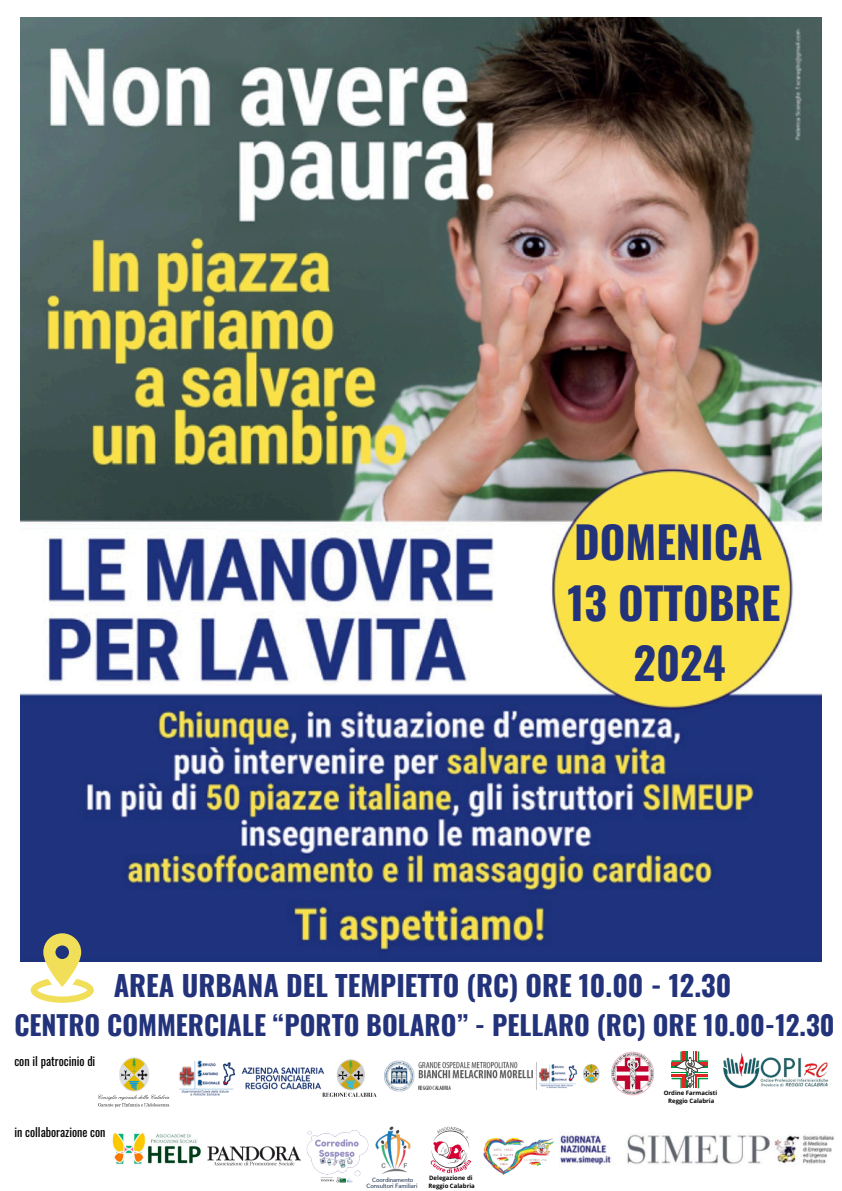
<style>
.page{position:relative;width:842px;height:1191px;background:#fff}
.page>*{position:absolute;margin:0;border:0;box-sizing:border-box;transform-origin:0 0}
.t1{font:700 43.8px/60.5px "Oswald";color:#23337b;text-align:center}
.t2{font:700 28.3px "Oswald";color:#23337b}
.t3{font:700 26.9px "Oswald";color:#23337b}
.t4{font:12px "Oswald";color:#000}
.t5{font:700 6px/8px "Open Sans";color:#000;text-align:center}
.t6{font:6px "Lato";color:#1a2d4b}
</style>
<div class="page">
<img style="left:21px;top:17px;width:800px;height:944px">
<svg style="left:31px;top:933px;width:63px;height:69px"></svg>
<img style="left:112px;top:1133px;width:89px;height:31px">
<img style="left:207px;top:1146px;width:94px;height:20px">
<img style="left:306px;top:1130px;width:63px;height:53px">
<img style="left:560px;top:1134px;width:274px;height:31px">
<img style="left:179px;top:1060px;width:143px;height:36px">
<img style="left:322px;top:1059px;width:55px;height:38px">
<img style="left:430px;top:1126px;width:42px;height:48px">
<svg style="left:671px;top:1051px;width:37px;height:37px"></svg>
<img style="left:375px;top:1126px;width:36px;height:48px">
<img style="left:483px;top:1137px;width:72px;height:38px">
<img style="left:98px;top:1057px;width:72px;height:49px">
<img style="left:384px;top:1060px;width:216px;height:30px">
<img style="left:611px;top:1051px;width:43px;height:45px">
<img style="left:722px;top:1052px;width:107px;height:37px">
<p class="t1" style="left:567px;top:510px;width:214px">DOMENICA<br>13 OTTOBRE<br>2024</p>
<p class="t2" style="left:114px;top:963px;width:619px">AREA URBANA DEL TEMPIETTO (RC) ORE 10.00 - 12.30</p>
<h3 class="t3" style="left:14px;top:1003px;width:822px">CENTRO COMMERCIALE “PORTO BOLARO” - PELLARO (RC) ORE 10.00-12.30</h3>
<p class="t4" style="left:14px;top:1051px;width:83px">con il patrocinio di</p>
<p class="t4" style="left:14px;top:1122px;width:93px">in collaborazione con</p>
<p class="t6" style="left:372px;top:1176px;width:43px">Coordinamento</p>
<p class="t6" style="left:366px;top:1182px;width:53px">Consultori Familiari</p>
<p class="t5" style="left:429px;top:1173px;width:45px">Delegazione di</p>
<h4 class="t5" style="left:429px;top:1181px;width:48px">Reggio Calabria</h4>
<p class="t5" style="left:664px;top:1087px;width:55px">Ordine Farmacisti<br>Reggio Calabria</p>
</div>
